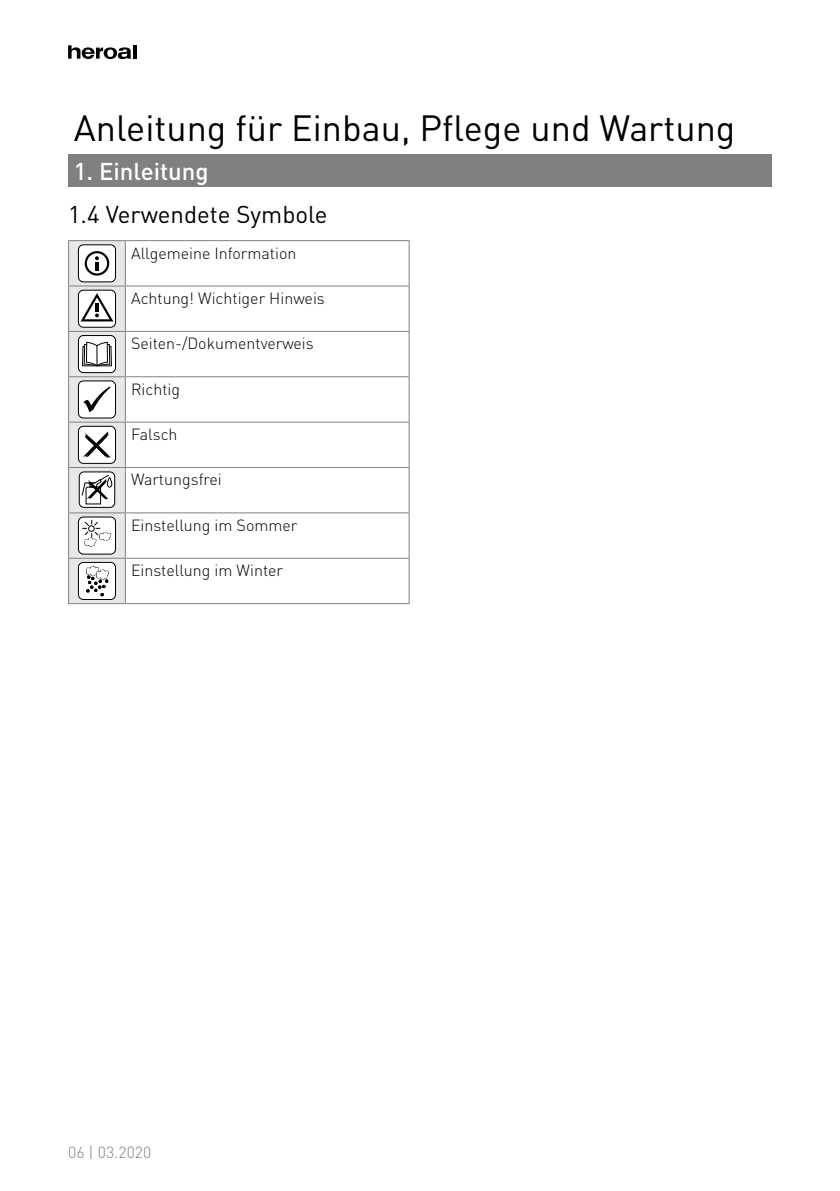
<style>
.page{position:relative;width:840px;height:1191px;background:#fff}
.page>*{position:absolute;margin:0;border:0;box-sizing:border-box;transform-origin:0 0}
.t1{font:36px "DIN Pro";color:#000}
.t2{font:24px "DIN Pro";color:#000}
.t3{font:500 24px "DIN Pro";color:#fff}
.t4{font:300 16px "DIN Pro";color:#000}
.t5{font:300 16px "DIN Pro";color:#818080}
</style>
<div class="page">
<hr style="left:133px;top:45px;width:3px;height:14px;background:#000">
<svg style="left:68px;top:45px;width:63px;height:14px"></svg>
<div style="left:68px;top:154px;width:703px;height:33px;background:#818080"></div>
<hr style="left:68px;top:240px;width:57px;height:1px;background:#818080">
<hr style="left:68px;top:241px;width:1px;height:44px;background:#818080">
<hr style="left:125px;top:241px;width:1px;height:44px;background:#818080">
<hr style="left:408px;top:241px;width:1px;height:44px;background:#818080">
<hr style="left:68px;top:285px;width:57px;height:1px;background:#818080">
<hr style="left:68px;top:286px;width:1px;height:45px;background:#818080">
<hr style="left:125px;top:285px;width:284px;height:1px;background:#818080">
<hr style="left:125px;top:286px;width:1px;height:45px;background:#818080">
<hr style="left:408px;top:286px;width:1px;height:45px;background:#818080">
<hr style="left:68px;top:331px;width:57px;height:1px;background:#818080">
<hr style="left:68px;top:332px;width:1px;height:44px;background:#818080">
<hr style="left:125px;top:331px;width:284px;height:1px;background:#818080">
<hr style="left:125px;top:332px;width:1px;height:44px;background:#818080">
<hr style="left:408px;top:332px;width:1px;height:44px;background:#818080">
<hr style="left:68px;top:376px;width:57px;height:1px;background:#818080">
<hr style="left:68px;top:377px;width:1px;height:44px;background:#818080">
<hr style="left:125px;top:376px;width:284px;height:1px;background:#818080">
<hr style="left:125px;top:377px;width:1px;height:44px;background:#818080">
<hr style="left:408px;top:377px;width:1px;height:44px;background:#818080">
<hr style="left:68px;top:421px;width:57px;height:1px;background:#818080">
<hr style="left:68px;top:422px;width:1px;height:45px;background:#818080">
<hr style="left:125px;top:421px;width:284px;height:1px;background:#818080">
<hr style="left:125px;top:422px;width:1px;height:45px;background:#818080">
<hr style="left:408px;top:422px;width:1px;height:45px;background:#818080">
<hr style="left:68px;top:467px;width:57px;height:1px;background:#818080">
<hr style="left:68px;top:468px;width:1px;height:44px;background:#818080">
<hr style="left:125px;top:467px;width:284px;height:1px;background:#818080">
<hr style="left:125px;top:468px;width:1px;height:44px;background:#818080">
<hr style="left:408px;top:468px;width:1px;height:44px;background:#818080">
<hr style="left:68px;top:512px;width:57px;height:1px;background:#818080">
<hr style="left:68px;top:513px;width:1px;height:45px;background:#818080">
<hr style="left:125px;top:512px;width:284px;height:1px;background:#818080">
<hr style="left:125px;top:513px;width:1px;height:45px;background:#818080">
<hr style="left:408px;top:513px;width:1px;height:45px;background:#818080">
<hr style="left:68px;top:558px;width:57px;height:1px;background:#818080">
<hr style="left:68px;top:559px;width:1px;height:44px;background:#818080">
<hr style="left:125px;top:558px;width:284px;height:1px;background:#818080">
<hr style="left:125px;top:559px;width:1px;height:44px;background:#818080">
<hr style="left:408px;top:559px;width:1px;height:44px;background:#818080">
<hr style="left:68px;top:603px;width:57px;height:1px;background:#818080">
<hr style="left:125px;top:603px;width:284px;height:1px;background:#818080">
<hr style="left:125px;top:240px;width:284px;height:1px;background:#818080">
<svg style="left:69px;top:241px;width:56px;height:362px"></svg>
<h1 class="t1" style="left:74px;top:100px;width:662px">Anleitung für Einbau, Pflege und Wartung</h1>
<h2 class="t3" style="left:74px;top:151px;width:136px">1. Einleitung</h2>
<h2 class="t2" style="left:68px;top:195px;width:261px">1.4 Verwendete Symbole</h2>
<p class="t4" style="left:131px;top:240px;width:167px">Allgemeine Information</p>
<p class="t4" style="left:131px;top:286px;width:195px">Achtung! Wichtiger Hinweis</p>
<p class="t4" style="left:131px;top:331px;width:184px">Seiten-/Dokumentverweis</p>
<p class="t4" style="left:131px;top:376px;width:51px">Richtig</p>
<p class="t4" style="left:131px;top:422px;width:48px">Falsch</p>
<p class="t4" style="left:131px;top:467px;width:92px">Wartungsfrei</p>
<p class="t4" style="left:131px;top:512px;width:168px">Einstellung im Sommer</p>
<p class="t4" style="left:131px;top:558px;width:153px">Einstellung im Winter</p>
<p class="t5" style="left:68px;top:1139px;width:85px">06 | 03.2020</p>
</div>
